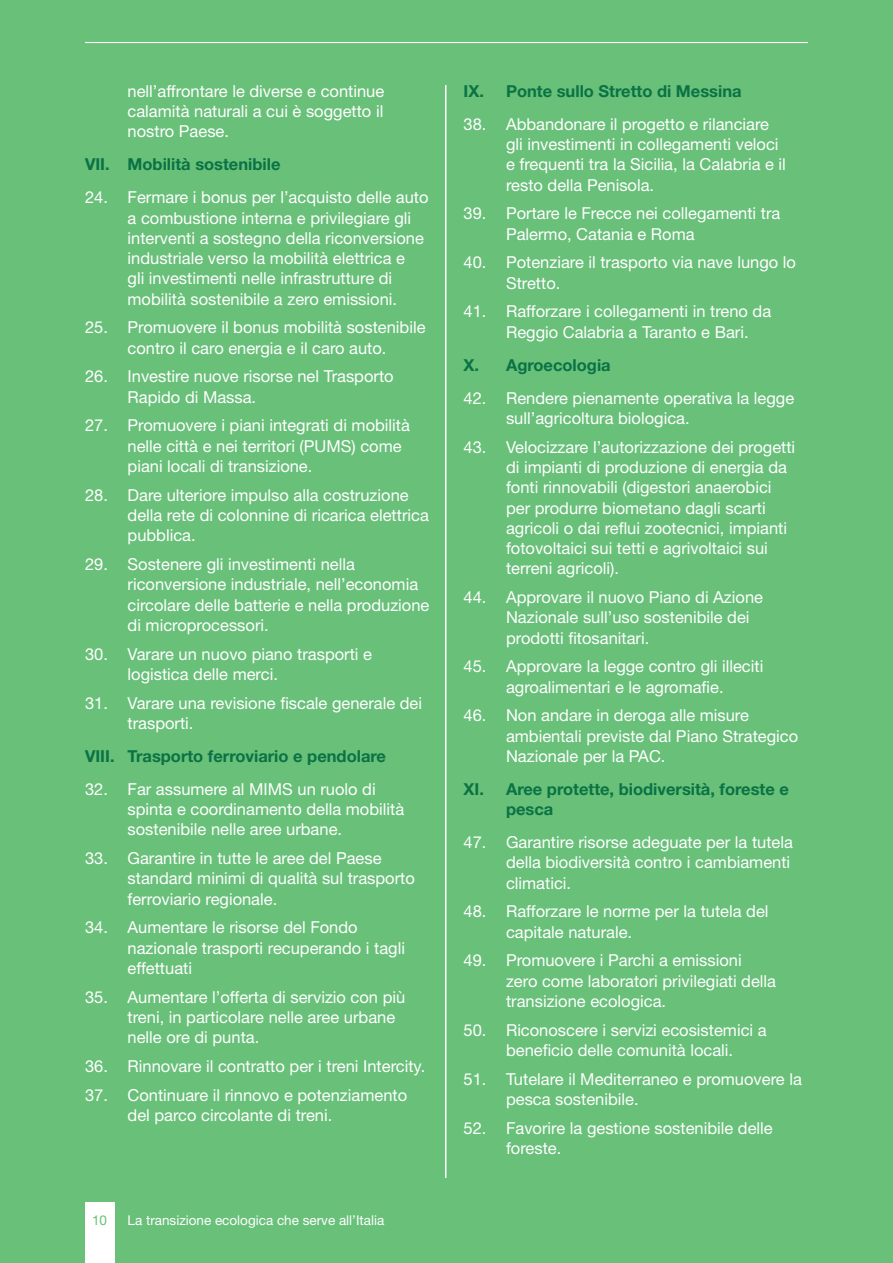
<style>
.page{position:relative;width:893px;height:1263px;background:#68c079}
.page>*{position:absolute;margin:0;border:0;box-sizing:border-box;transform-origin:0 0}
.t1{font:16.5px/20.2px "Helvetica Neue LT Std";color:#fff}
.t2{font:700 16.5px/20.2px "Helvetica Neue LT Std";color:#0a7244}
.t3{font:13.5px "Helvetica Neue LT Std";color:#fff}
.t4{font:13.5px "Helvetica Neue LT Std";color:#68c079}
</style>
<div class="page">
<hr style="left:445px;top:85px;width:1px;height:1093px;background:#fff">
<div style="left:85px;top:1203px;width:29px;height:60px;background:#fff"></div>
<hr style="left:85px;top:42px;width:723px;height:1px;background:#fff">
<p class="t1" style="left:128px;top:81px;width:258px;text-align:justify">nell’affrontare le diverse e continue calamità naturali a cui è soggetto il nostro Paese.</p>
<p class="t2" style="left:85px;top:154px;width:197px">VII. Mobilità sostenibile</p>
<p class="t1" style="left:128px;top:187px;width:303px;text-indent:-43px">24. Fermare i bonus per l’acquisto delle auto a combustione interna e privilegiare gli interventi a sostegno della riconversione industriale verso la mobilità elettrica e<br>gli investimenti nelle infrastrutture di mobilità sostenibile a zero emissioni.</p>
<p class="t1" style="left:85px;top:317px;width:342px;text-align:center">25. Promuovere il bonus mobilità sostenibile contro il caro energia e il caro auto.</p>
<p class="t1" style="left:128px;top:366px;width:268px;text-indent:-43px">26. Investire nuove risorse nel Trasporto<br>Rapido di Massa.</p>
<p class="t1" style="left:128px;top:415px;width:284px;text-indent:-43px">27. Promuovere i piani integrati di mobilità nelle città e nei territori (PUMS) come piani locali di transizione.</p>
<p class="t1" style="left:128px;top:484px;width:303px;text-indent:-43px">28. Dare ulteriore impulso alla costruzione della rete di colonnine di ricarica elettrica pubblica.</p>
<p class="t1" style="left:128px;top:554px;width:303px;text-indent:-43px">29. Sostenere gli investimenti nella riconversione industriale, nell’economia circolare delle batterie e nella produzione di microprocessori.</p>
<p class="t1" style="left:128px;top:643px;width:246px;text-indent:-43px">30. Varare un nuovo piano trasporti e logistica delle merci.</p>
<p class="t1" style="left:128px;top:692px;width:296px;text-indent:-43px">31. Varare una revisione fiscale generale dei trasporti.</p>
<p class="t2" style="left:463px;top:80px;width:280px">IX. Ponte sullo Stretto di Messina</p>
<p class="t1" style="left:506px;top:114px;width:281px;text-indent:-43px">38. Abbandonare il progetto e rilanciare gli investimenti in collegamenti veloci e frequenti tra la Sicilia, la Calabria e il resto della Penisola.</p>
<p class="t1" style="left:506px;top:203px;width:276px;text-indent:-43px">39. Portare le Frecce nei collegamenti tra<br>Palermo, Catania e Roma</p>
<p class="t1" style="left:506px;top:252px;width:291px;text-indent:-43px">40. Potenziare il trasporto via nave lungo lo<br>Stretto.</p>
<p class="t1" style="left:506px;top:301px;width:267px;text-indent:-43px">41. Rafforzare i collegamenti in treno da<br>Reggio Calabria a Taranto e Bari.</p>
<p class="t2" style="left:463px;top:354px;width:149px">X. Agroecologia</p>
<p class="t1" style="left:506px;top:387px;width:290px;text-indent:-43px">42. Rendere pienamente operativa la legge sull’agricoltura biologica.</p>
<p class="t1" style="left:506px;top:436px;width:291px;text-indent:-43px">43. Velocizzare l’autorizzazione dei progetti di impianti di produzione di energia da fonti rinnovabili (digestori anaerobici per produrre biometano dagli scarti agricoli o dai reflui zootecnici, impianti fotovoltaici sui tetti e agrivoltaici sui terreni agricoli).</p>
<p class="t1" style="left:506px;top:587px;width:258px;text-indent:-43px">44. Approvare il nuovo Piano di Azione<br>Nazionale sull’uso sostenibile dei prodotti fitosanitari.</p>
<p class="t1" style="left:463px;top:656px;width:301px;text-align:center">45. Approvare la legge contro gli illeciti agroalimentari e le agromafie.</p>
<p class="t1" style="left:506px;top:705px;width:294px;text-indent:-43px">46. Non andare in deroga alle misure ambientali previste dal Piano Strategico</p>
<p class="t2" style="left:85px;top:745px;width:303px">VIII. Trasporto ferroviario e pendolare</p>
<p class="t1" style="left:506px;top:746px;width:161px">Nazionale per la PAC.</p>
<p class="t1" style="left:128px;top:779px;width:278px;text-indent:-43px">32. Far assumere al MIMS un ruolo di spinta e coordinamento della mobilità sostenibile nelle aree urbane.</p>
<p class="t1" style="left:128px;top:848px;width:289px;text-indent:-43px">33. Garantire in tutte le aree del Paese standard minimi di qualità sul trasporto ferroviario regionale.</p>
<p class="t1" style="left:128px;top:917px;width:279px;text-indent:-43px">34. Aumentare le risorse del Fondo nazionale trasporti recuperando i tagli effettuati</p>
<p class="t1" style="left:128px;top:986px;width:279px;text-indent:-43px">35. Aumentare l’offerta di servizio con più treni, in particolare nelle aree urbane nelle ore di punta.</p>
<p class="t1" style="left:85px;top:1056px;width:342px">36. Rinnovare il contratto per i treni Intercity.</p>
<p class="t1" style="left:128px;top:1084px;width:281px;text-indent:-43px">37. Continuare il rinnovo e potenziamento del parco circolante di treni.</p>
<p class="t4" style="left:92px;top:1212px;width:17px">10</p>
<p class="t3" style="left:128px;top:1212px;width:258px">La transizione ecologica che serve all’Italia</p>
<p class="t2" style="left:506px;top:778px;width:284px;text-indent:-43px">XI. Aree protette, biodiversità, foreste e pesca</p>
<p class="t1" style="left:506px;top:832px;width:288px;text-indent:-43px">47. Garantire risorse adeguate per la tutela della biodiversità contro i cambiamenti climatici.</p>
<p class="t1" style="left:506px;top:901px;width:264px;text-indent:-43px">48. Rafforzare le norme per la tutela del capitale naturale.</p>
<p class="t1" style="left:506px;top:950px;width:272px;text-indent:-43px">49. Promuovere i Parchi a emissioni zero come laboratori privilegiati della transizione ecologica.</p>
<p class="t1" style="left:463px;top:1019px;width:305px;text-align:center">50. Riconoscere i servizi ecosistemici a beneficio delle comunità locali.</p>
<p class="t1" style="left:506px;top:1068px;width:297px;text-indent:-43px">51. Tutelare il Mediterraneo e promuovere la pesca sostenibile.</p>
<p class="t1" style="left:506px;top:1117px;width:268px;text-indent:-43px">52. Favorire la gestione sostenibile delle foreste.</p>
</div>
